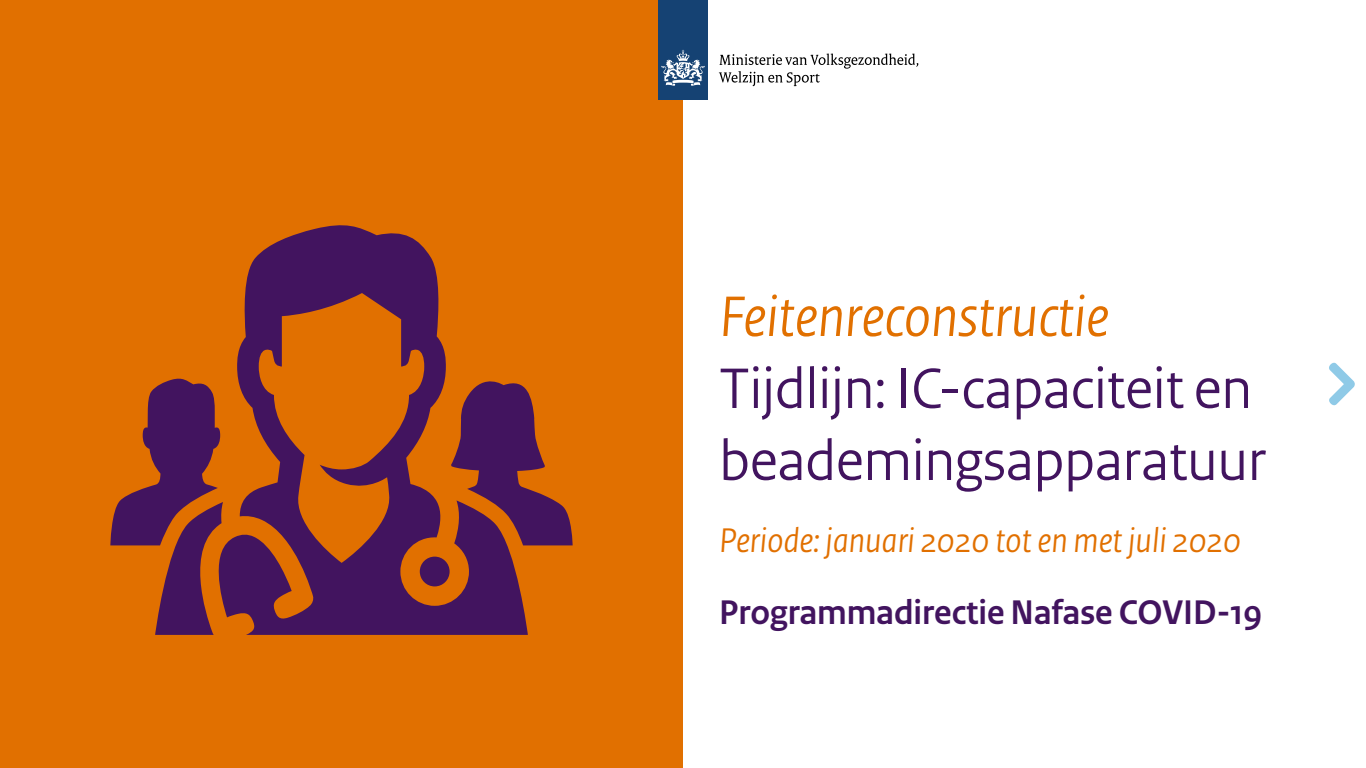
<style>
.page{position:relative;width:1366px;height:768px;background:#fff}
.page>*{position:absolute;margin:0;border:0;box-sizing:border-box;transform-origin:0 0}
.Titel{font:60px/72px "Rijksoverheid Sans Heading";color:#42145f}
.Titel-2{font:italic 60px "Rijksoverheid Sans Heading";color:#e17000}
.Subtitel{font:italic 36px "Rijksoverheid Sans Heading";color:#e17000}
.Subtitel-2{font:700 36px "Rijksoverheid Sans Heading";color:#42145f}
</style>
<div class="page">
<div style="left:0;top:0;width:683px;height:768px;background:#e17000"></div>
<div style="left:658px;top:0;width:50px;height:100px;background:#154273"></div>
<svg style="left:661px;top:50px;width:44px;height:36px"></svg>
<svg style="left:719px;top:54px;width:199px;height:32px"></svg>
<svg style="left:528px;top:392px;width:45px;height:153px"></svg>
<svg style="left:110px;top:378px;width:99px;height:257px"></svg>
<svg style="left:209px;top:225px;width:319px;height:410px"></svg>
<div style="left:420px;top:557px;width:30px;height:29px;background:#42145f;border-radius:50%"></div>
<svg style="left:1329px;top:362px;width:26px;height:44px"></svg>
<p class="Titel-2" style="left:719px;top:283px;width:391px">Feitenreconstructie</p>
<p class="Titel" style="left:719px;top:353px;width:549px">Tijdlijn: IC-capaciteit en beademingsapparatuur</p>
<p class="Subtitel" style="left:719px;top:520px;width:524px">Periode: januari 2020 tot en met juli 2020</p>
<p class="Subtitel-2" style="left:719px;top:592px;width:544px">Programmadirectie Nafase COVID-19</p>
</div>
